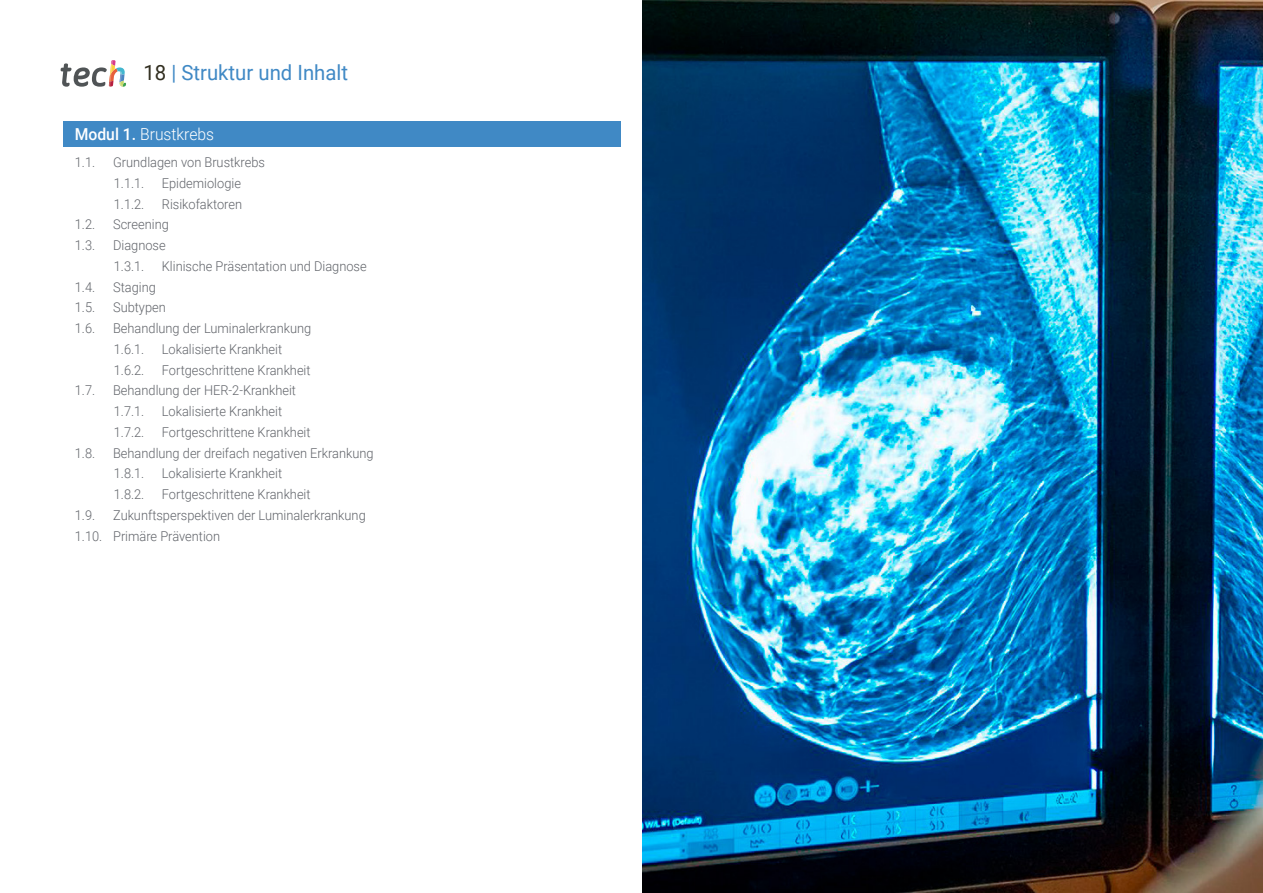
<style>
.page{position:relative;width:1263px;height:893px;background:#fff}
.page>*{position:absolute;margin:0;border:0;box-sizing:border-box;transform-origin:0 0}
.t1{font:21px "Roboto";color:#4089c5}
.t2{font:300 16.5px "Roboto";color:#fff;scale:.95 1}
.t3{font:300 13.5px/20.7px "Roboto";color:#61646a;scale:.95 1}
.s1{color:#312e20}
.s2{font-weight:500}
</style>
<div class="page">
<svg style="left:61px;top:60px;width:65px;height:27px"></svg>
<div style="left:64px;top:121px;width:557px;height:25px;background:#4089c5"></div>
<img style="left:642px;top:0;width:621px;height:893px">
<h1 class="t1" style="left:144px;top:57px;width:206px"><span class="s1">18</span> | Struktur und Inhalt</h1>
<p class="t2" style="left:75px;top:123px;width:148px"><span class="s2">Modul 1.</span> Brustkrebs</p>
<p class="t3" style="left:75px;top:151px;width:23px">1.1.</p>
<p class="t3" style="left:113px;top:151px;width:161px">Grundlagen von Brustkrebs<br>1.1.1.</p>
<p class="t3" style="left:162px;top:172px;width:85px">Epidemiologie</p>
<p class="t3" style="left:114px;top:193px;width:34px">1.1.2.</p>
<p class="t3" style="left:162px;top:193px;width:86px">Risikofaktoren</p>
<p class="t3" style="left:75px;top:214px;width:23px">1.2.</p>
<p class="t3" style="left:113px;top:214px;width:60px">Screening</p>
<p class="t3" style="left:75px;top:234px;width:23px">1.3.</p>
<p class="t3" style="left:113px;top:234px;width:57px">Diagnose<br>1.3.1.</p>
<p class="t3" style="left:162px;top:255px;width:217px">Klinische Präsentation und Diagnose</p>
<p class="t3" style="left:75px;top:276px;width:23px">1.4.</p>
<p class="t3" style="left:113px;top:276px;width:46px">Staging</p>
<p class="t3" style="left:75px;top:297px;width:23px">1.5.</p>
<p class="t3" style="left:113px;top:297px;width:57px">Subtypen</p>
<p class="t3" style="left:75px;top:317px;width:23px">1.6.</p>
<p class="t3" style="left:113px;top:317px;width:210px">Behandlung der Luminalerkrankung<br>1.6.1.</p>
<p class="t3" style="left:162px;top:338px;width:128px">Lokalisierte Krankheit</p>
<p class="t3" style="left:114px;top:359px;width:34px">1.6.2.</p>
<p class="t3" style="left:162px;top:359px;width:158px">Fortgeschrittene Krankheit</p>
<p class="t3" style="left:75px;top:380px;width:23px">1.7.</p>
<p class="t3" style="left:113px;top:380px;width:194px">Behandlung der HER-2-Krankheit<br>1.7.1.</p>
<p class="t3" style="left:162px;top:400px;width:128px">Lokalisierte Krankheit</p>
<p class="t3" style="left:114px;top:421px;width:34px">1.7.2.</p>
<p class="t3" style="left:162px;top:421px;width:158px">Fortgeschrittene Krankheit</p>
<p class="t3" style="left:75px;top:442px;width:23px">1.8.</p>
<p class="t3" style="left:113px;top:442px;width:276px">Behandlung der dreifach negativen Erkrankung<br>1.8.1.</p>
<p class="t3" style="left:162px;top:463px;width:128px">Lokalisierte Krankheit</p>
<p class="t3" style="left:114px;top:483px;width:34px">1.8.2.</p>
<p class="t3" style="left:162px;top:483px;width:158px">Fortgeschrittene Krankheit</p>
<p class="t3" style="left:75px;top:504px;width:308px;text-indent:38px">Zukunftsperspektiven der Luminalerkrankung<br>1.10. Primäre Prävention</p>
<p class="t3" style="left:75px;top:504px;width:23px">1.9.</p>
</div>
